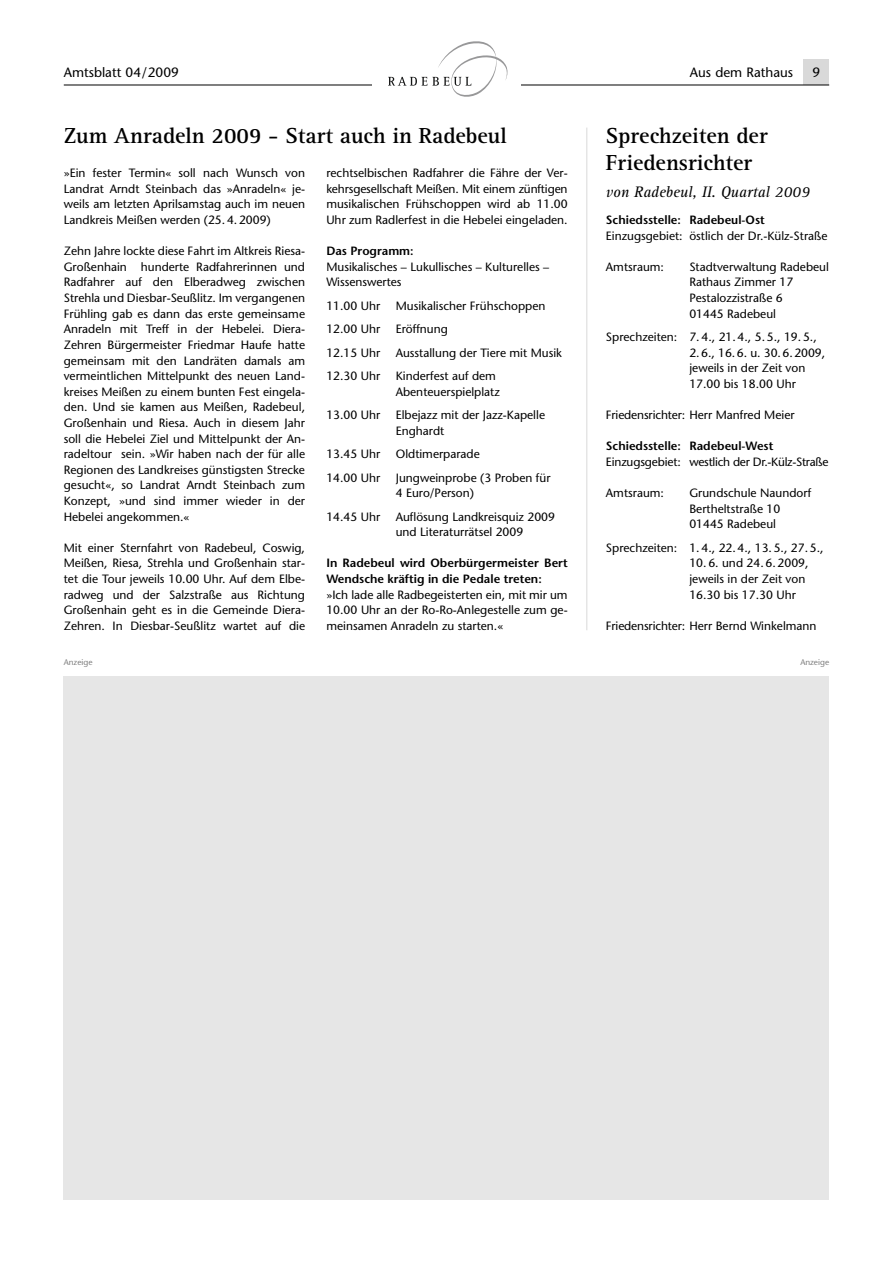
<style>
.page{position:relative;width:893px;height:1263px;background:#fff}
.page>*{position:absolute;margin:0;border:0;box-sizing:border-box;transform-origin:0 0}
.t1{font:700 22.5px/27px "Rotis Serif";color:#000}
.t2{font:italic 15.75px "Rotis Serif";color:#000}
.t3{font:13.5px "Stone Sans";color:#000}
.t4{font:12px/15.6px "Stone Sans";color:#000}
.t5{font:600 12px/15.6px "Stone Sans";color:#000}
.t6{font:12px "Stone Sans";letter-spacing:-.025em;color:#000}
.t7{font:8.25px "Stone Sans";color:#808080}
</style>
<div class="page">
<div style="left:804px;top:60px;width:25px;height:25px;background:#d9d9d9"></div>
<hr style="left:586px;top:128px;width:1px;height:502px;background:#d9d9d9">
<hr style="left:64px;top:85px;width:765px;height:1px;background:#000">
<div style="left:372px;top:36px;width:149px;height:64px;background:#fff"></div>
<svg style="left:388px;top:41px;width:120px;height:56px"></svg>
<div style="left:64px;top:676px;width:765px;height:523px;background:#e6e6e6"></div>
<p class="t3" style="left:64px;top:67px;width:117px">Amtsblatt 04/2009</p>
<p class="t3" style="left:690px;top:67px;width:105px">Aus dem Rathaus</p>
<p class="t3" style="left:813px;top:67px;width:9px">9</p>
<h1 class="t1" style="left:64px;top:124px;width:444px">Zum Anradeln 2009 - Start auch in Radebeul</h1>
<h1 class="t1" style="left:606px;top:124px;width:163px">Sprechzeiten der<br>Friedensrichter</h1>
<h2 class="t2" style="left:606px;top:186px;width:205px">von Radebeul, II. Quartal 2009</h2>
<p class="t5" style="left:606px;top:213px;width:160px">Schiedsstelle: Radebeul-Ost</p>
<p class="t4" style="left:606px;top:229px;width:223px">Einzugsgebiet: östlich der Dr.-Külz-Straße</p>
<p class="t4" style="left:606px;top:260px;width:60px">Amtsraum:</p>
<p class="t4" style="left:689px;top:260px;width:141px">Stadtverwaltung Radebeul<br>Rathaus Zimmer 17<br>Pestalozzistraße 6<br>01445 Radebeul</p>
<p class="t4" style="left:689px;top:330px;width:137px;text-indent:-83px">Sprechzeiten: 7. 4., 21. 4., 5. 5., 19. 5.,<br>2.6., 16.6. u. 30.6.2009, jeweils in der Zeit von<br>17.00 bis 18.00 Uhr</p>
<p class="t4" style="left:606px;top:408px;width:190px">Friedensrichter: Herr Manfred Meier</p>
<p class="t5" style="left:606px;top:440px;width:169px">Schiedsstelle: Radebeul-West</p>
<p class="t6" style="left:606px;top:457px;width:224px">Einzugsgebiet: westlich der Dr.-Külz-Straße</p>
<p class="t4" style="left:606px;top:486px;width:60px">Amtsraum:</p>
<p class="t4" style="left:689px;top:486px;width:123px">Grundschule Naundorf<br>Bertheltstraße 10<br>01445 Radebeul</p>
<p class="t4" style="left:689px;top:541px;width:136px;text-indent:-83px">Sprechzeiten: 1. 4., 22. 4., 13. 5., 27. 5.,<br>10.6. und 24.6.2009, jeweils in der Zeit von<br>16.30 bis 17.30 Uhr</p>
<p class="t4" style="left:606px;top:619px;width:212px">Friedensrichter: Herr Bernd Winkelmann</p>
<p class="t7" style="left:64px;top:659px;width:30px">Anzeige</p>
<p class="t7" style="left:800px;top:659px;width:30px">Anzeige</p>
<p class="t4" style="left:326px;top:167px;width:243px;text-align:justify">rechtselbischen Radfahrer die Fähre der Ver&shy;kehrsgesellschaft Meißen. Mit einem zünftigen musikalischen Frühschoppen wird ab 11.00<br>Uhr zum Radlerfest in die Hebelei eingeladen.</p>
<p class="t5" style="left:326px;top:245px;width:89px">Das Programm:</p>
<p class="t4" style="left:326px;top:260px;width:224px">Musikalisches – Lukullisches – Kulturelles –<br>Wissenswertes</p>
<p class="t4" style="left:326px;top:299px;width:55px">11.00 Uhr</p>
<p class="t4" style="left:396px;top:299px;width:151px">Musikalischer Frühschoppen</p>
<p class="t4" style="left:326px;top:323px;width:55px">12.00 Uhr</p>
<p class="t4" style="left:396px;top:323px;width:54px">Eröffnung</p>
<p class="t4" style="left:326px;top:346px;width:55px">12.15 Uhr</p>
<p class="t4" style="left:396px;top:346px;width:168px">Ausstallung der Tiere mit Musik</p>
<p class="t4" style="left:326px;top:369px;width:55px">12.30 Uhr</p>
<p class="t4" style="left:396px;top:369px;width:106px">Kinderfest auf dem<br>Abenteuerspielplatz</p>
<p class="t4" style="left:326px;top:408px;width:55px">13.00 Uhr</p>
<p class="t4" style="left:396px;top:408px;width:151px">Elbejazz mit der Jazz-Kapelle<br>Enghardt</p>
<p class="t4" style="left:326px;top:447px;width:55px">13.45 Uhr</p>
<p class="t4" style="left:396px;top:447px;width:86px">Oldtimerparade</p>
<p class="t4" style="left:326px;top:471px;width:55px">14.00 Uhr</p>
<p class="t4" style="left:396px;top:471px;width:156px">Jungweinprobe (3 Proben für<br>4 Euro/Person)</p>
<p class="t4" style="left:326px;top:510px;width:55px">14.45 Uhr</p>
<p class="t4" style="left:396px;top:510px;width:161px">Auflösung Landkreisquiz 2009 und Literaturrätsel 2009</p>
<p class="t5" style="left:326px;top:557px;width:243px">In Radebeul wird Oberbürgermeister Bert<br>Wendsche kräftig in die Pedale treten:</p>
<p class="t4" style="left:326px;top:588px;width:243px;text-align:justify">»Ich lade alle Radbegeisterten ein, mit mir um 10.00 Uhr an der Ro-Ro-Anlegestelle zum ge&shy;meinsamen Anradeln zu starten.«</p>
<p class="t4" style="left:64px;top:167px;width:243px;text-align:justify">»Ein fester Termin« soll nach Wunsch von Landrat Arndt Steinbach das »Anradeln« je&shy;weils am letzten Aprilsamstag auch im neuen Landkreis Meißen werden (25. 4. 2009)</p>
<p class="t4" style="left:64px;top:245px;width:243px;text-align:justify">Zehn Jahre lockte diese Fahrt im Altkreis Riesa-Großenhain hunderte Radfahrerinnen und Radfahrer auf den Elberadweg zwischen Strehla und Diesbar-Seußlitz. Im vergangenen Frühling gab es dann das erste gemeinsame Anradeln mit Treff in der Hebelei. Diera-Zehren Bürgermeister Friedmar Haufe hatte gemeinsam mit den Landräten damals am vermeintlichen Mittelpunkt des neuen Land&shy;kreises Meißen zu einem bunten Fest eingela&shy;den. Und sie kamen aus Meißen, Radebeul, Großenhain und Riesa. Auch in diesem Jahr soll die Hebelei Ziel und Mittelpunkt der An - radeltour sein. »Wir haben nach der für alle Regionen des Landkreises günstigsten Strecke gesucht«, so Landrat Arndt Steinbach zum Konzept, »und sind immer wieder in der Hebelei angekommen.«</p>
<p class="t4" style="left:64px;top:541px;width:243px;text-align:justify">Mit einer Sternfahrt von Radebeul, Coswig, Meißen, Riesa, Strehla und Großenhain star&shy;tet die Tour jeweils 10.00 Uhr. Auf dem Elbe&shy;radweg und der Salzstraße aus Richtung Großenhain geht es in die Gemeinde Diera-Zehren. In Diesbar-Seußlitz wartet auf die</p>
</div>
